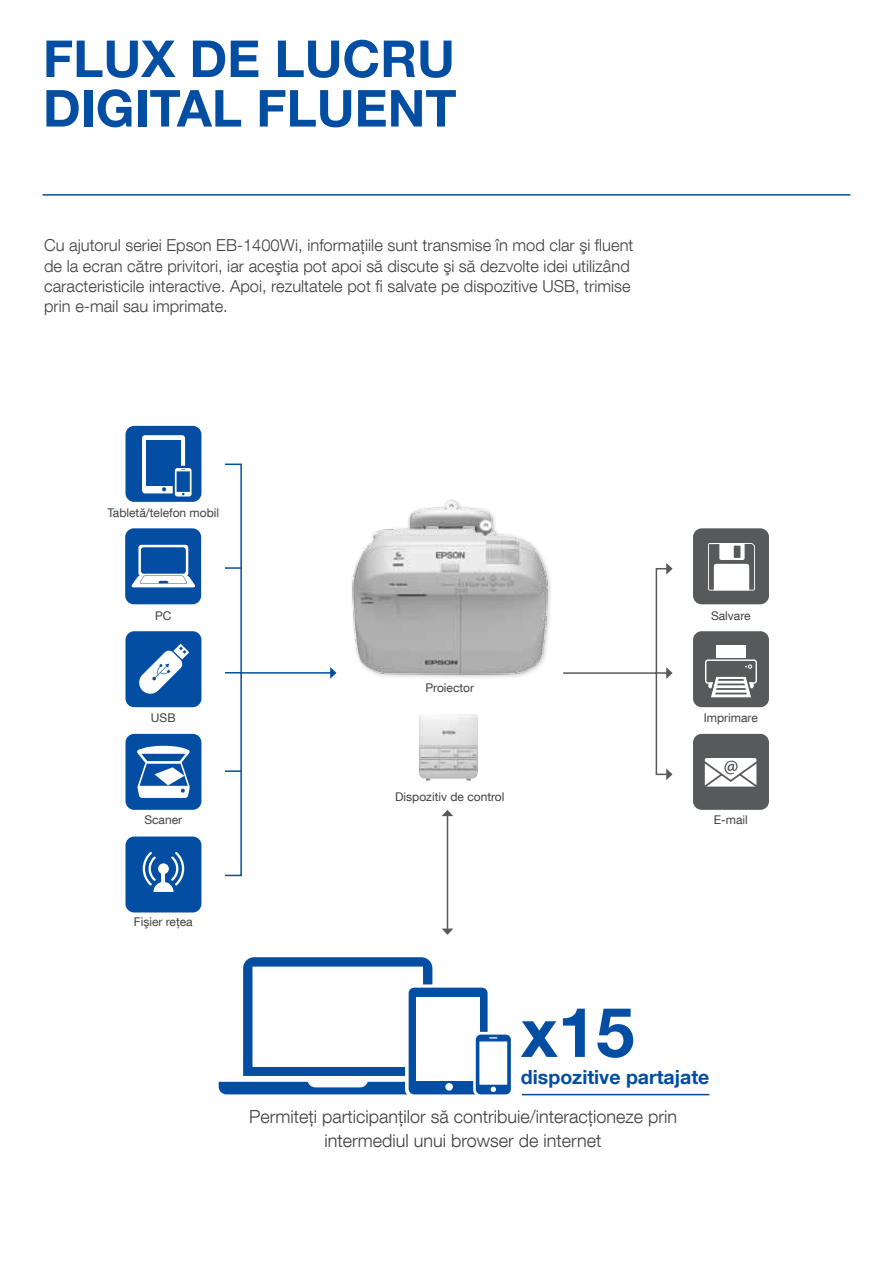
<style>
.page{position:relative;width:893px;height:1263px;background:#fff}
.page>*{position:absolute;margin:0;border:0;box-sizing:border-box;transform-origin:0 0}
.t1{font:700 69px "Helvetica Neue LT Com";color:#034ea2}
.t2{font:700 51px/49.5px "Helvetica Neue LT Com";color:#034ea2}
.t3{font:700 19.5px "Helvetica Neue LT Com";color:#034ea2}
.t4{font:300 18px/24px "Helvetica Neue LT Com";color:#414042;text-align:center}
.t5{font:300 16.5px/20.2px "Helvetica Neue LT Com";color:#414042}
.t6{font:12px "Helvetica Neue LT Com";color:#414042}
</style>
<div class="page">
<div style="left:125px;top:426px;width:76px;height:76px;background:#034ea2;border-radius:9px"></div>
<div style="left:142px;top:435px;width:43px;height:58px;background:#fff;border-radius:3px"></div>
<div style="left:146px;top:441px;width:35px;height:45px;background:#034ea2"></div>
<svg style="left:162px;top:487px;width:4px;height:4px"></svg>
<svg style="left:173px;top:466px;width:19px;height:32px"></svg>
<svg style="left:175px;top:468px;width:17px;height:28px"></svg>
<img style="left:336px;top:500px;width:215px;height:178px">
<div style="left:125px;top:528px;width:76px;height:76px;background:#034ea2;border-radius:9px"></div>
<svg style="left:132px;top:545px;width:63px;height:42px"></svg>
<div style="left:141px;top:547px;width:45px;height:27px;background:#034ea2;border-radius:3px"></div>
<div style="left:125px;top:631px;width:76px;height:76px;background:#034ea2;border-radius:9px"></div>
<svg style="left:139px;top:644px;width:50px;height:50px"></svg>
<div style="left:125px;top:734px;width:76px;height:76px;background:#034ea2;border-radius:9px"></div>
<svg style="left:137px;top:746px;width:53px;height:52px"></svg>
<div style="left:693px;top:528px;width:76px;height:76px;background:#58595b;border-radius:9px"></div>
<svg style="left:708px;top:543px;width:47px;height:47px"></svg>
<div style="left:693px;top:631px;width:76px;height:76px;background:#58595b;border-radius:9px"></div>
<div style="left:716px;top:645px;width:30px;height:12px;background:#fff"></div>
<svg style="left:705px;top:659px;width:52px;height:39px"></svg>
<hr style="left:715px;top:693px;width:32px;height:1px;background:#58595b">
<hr style="left:716px;top:688px;width:30px;height:2px;background:#58595b">
<hr style="left:717px;top:683px;width:28px;height:2px;background:#58595b">
<hr style="left:718px;top:679px;width:26px;height:2px;background:#58595b">
<div style="left:693px;top:734px;width:76px;height:76px;background:#58595b;border-radius:9px"></div>
<div style="left:703px;top:756px;width:55px;height:32px;border:2px solid #58595b;border-radius:3px"></div>
<svg style="left:703px;top:758px;width:55px;height:30px"></svg>
<svg style="left:563px;top:563px;width:110px;height:217px"></svg>
<img style="left:419px;top:714px;width:59px;height:67px">
<hr style="left:447px;top:815px;width:1px;height:114px;background:#58595b">
<svg style="left:442px;top:928px;width:11px;height:7px"></svg>
<svg style="left:442px;top:810px;width:11px;height:6px"></svg>
<div style="left:125px;top:836px;width:76px;height:76px;background:#034ea2;border-radius:9px"></div>
<svg style="left:143px;top:852px;width:41px;height:40px"></svg>
<hr style="left:162px;top:869px;width:3px;height:18px;background:#fff">
<svg style="left:225px;top:463px;width:111px;height:414px"></svg>
<svg style="left:243px;top:957px;width:189px;height:119px"></svg>
<svg style="left:219px;top:1082px;width:187px;height:12px;background:#2566ae"></svg>
<svg style="left:405px;top:984px;width:86px;height:112px"></svg>
<div style="left:409px;top:988px;width:79px;height:106px;background:#034ea2;border-radius:6px"></div>
<div style="left:417px;top:997px;width:63px;height:84px;background:#fff"></div>
<div style="left:445px;top:1083px;width:8px;height:7px;background:#fff;border-radius:50%"></div>
<svg style="left:473px;top:1032px;width:40px;height:64px"></svg>
<svg style="left:476px;top:1034px;width:35px;height:60px"></svg>
<hr style="left:522px;top:1094px;width:187px;height:1px;background:#034ea2">
<hr style="left:42px;top:194px;width:808px;height:2px;background:#034ea2">
<h2 class="t2" style="left:43px;top:33px;width:415px">Flux de lucru digital fluent</h2>
<p class="t5" style="left:44px;top:235px;width:591px">Cu ajutorul seriei Epson EB-1400Wi, informaţiile sunt transmise în mod clar şi fluent de la ecran către privitori, iar aceştia pot apoi să discute şi să dezvolte idei utilizând caracteristicile interactive. Apoi, rezultatele pot fi salvate pe dispozitive USB, trimise prin e-mail sau imprimate.</p>
<p class="t6" style="left:107px;top:506px;width:113px">Tabletă/telefon mobil</p>
<p class="t6" style="left:155px;top:608px;width:18px">PC</p>
<p class="t6" style="left:711px;top:608px;width:41px">Salvare</p>
<p class="t6" style="left:425px;top:680px;width:50px">Proiector</p>
<p class="t6" style="left:151px;top:710px;width:26px">USB</p>
<p class="t6" style="left:704px;top:710px;width:56px">Imprimare</p>
<p class="t6" style="left:395px;top:789px;width:111px">Dispozitiv de control</p>
<p class="t6" style="left:144px;top:812px;width:39px">Scaner</p>
<p class="t6" style="left:714px;top:812px;width:36px">E-mail</p>
<p class="t6" style="left:134px;top:915px;width:60px">Fişier reţea</p>
<h1 class="t1" style="left:521px;top:989px;width:115px">x15</h1>
<p class="t3" style="left:521px;top:1064px;width:190px">dispozitive partajate</p>
<p class="t4" style="left:249px;top:1104px;width:430px">Permiteţi participanţilor să contribuie/interacţioneze prin intermediul unui browser de internet</p>
</div>
